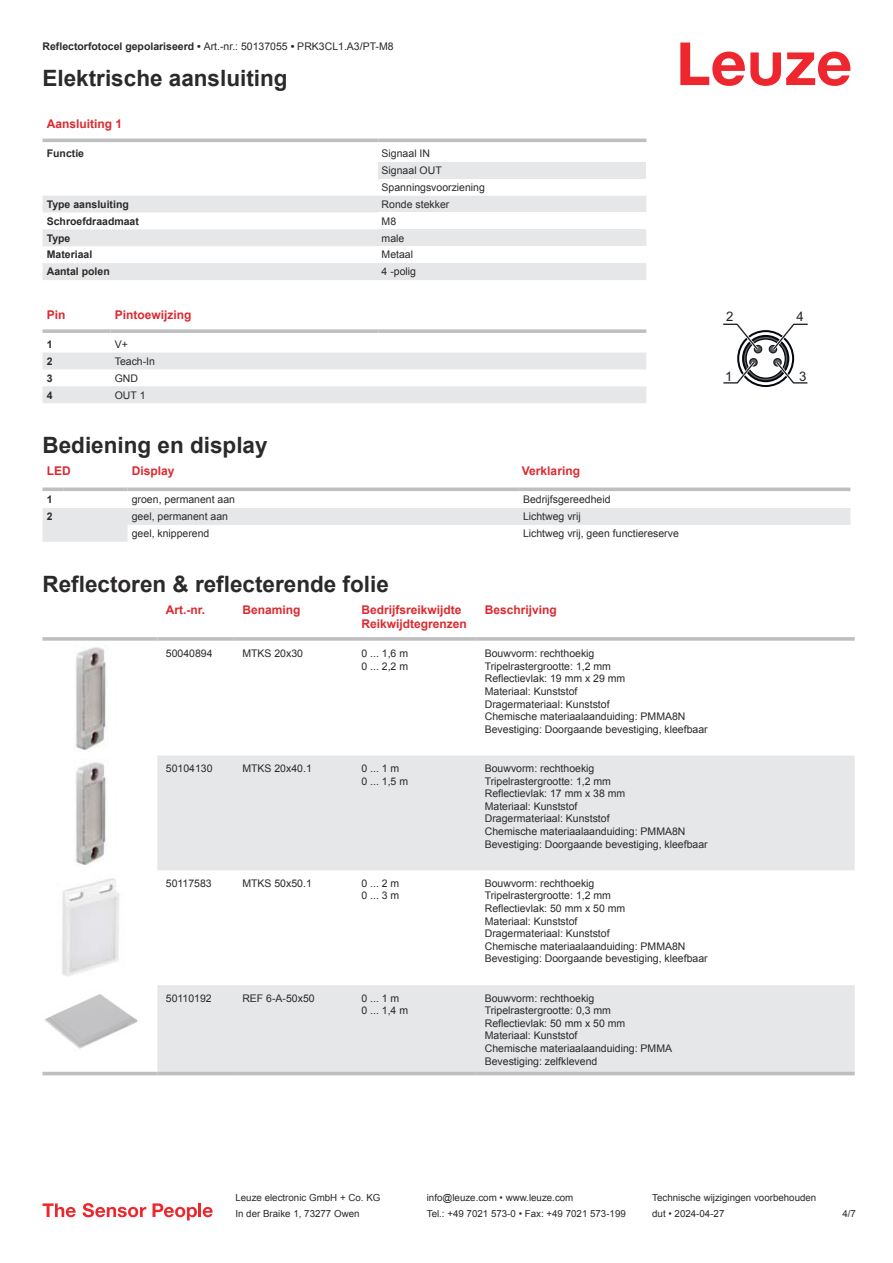
<style>
.page{position:relative;width:893px;height:1263px;background:#fff}
.page>*{position:absolute;margin:0;border:0;box-sizing:border-box;transform-origin:0 0}
.t1{font:700 22.5px "Arial";color:#2b292a}
.t2{font:13.2px "Arial";color:#1e2328}
.t3{font:700 12px/14.4px "Arial";color:#db2a30}
.t4{font:10.5px/12.6px "Arial";color:#2b292a}
.t5{font:700 10.5px "Arial";color:#2b292a}
.t6{font:9.75px "Arial";color:#2b292a}
.s1{font-weight:700}
</style>
<div class="page">
<svg style="left:680px;top:43px;width:170px;height:43px"></svg>
<svg style="left:43px;top:138px;width:603px;height:58px"></svg>
<svg style="left:43px;top:196px;width:335px;height:84px;fill:#e6e7e9"></svg>
<hr style="left:43px;top:139px;width:335px;height:3px;background:#bdbfc1">
<hr style="left:378px;top:139px;width:268px;height:3px;background:#bdbfc1">
<svg style="left:378px;top:145px;width:268px;height:51px"></svg>
<div style="left:378px;top:162px;width:268px;height:17px;background:#e6e7e9"></div>
<div style="left:378px;top:196px;width:268px;height:16px;background:#e6e7e9"></div>
<div style="left:378px;top:229px;width:268px;height:17px;background:#e6e7e9"></div>
<div style="left:378px;top:263px;width:268px;height:17px;background:#e6e7e9"></div>
<svg style="left:43px;top:352px;width:603px;height:1px"></svg>
<svg style="left:43px;top:353px;width:603px;height:50px"></svg>
<svg style="left:43px;top:329px;width:68px;height:4px"></svg>
<svg style="left:111px;top:329px;width:267px;height:4px"></svg>
<svg style="left:378px;top:329px;width:268px;height:4px"></svg>
<svg style="left:43px;top:508px;width:807px;height:34px"></svg>
<svg style="left:43px;top:487px;width:21px;height:4px"></svg>
<svg style="left:64px;top:487px;width:64px;height:4px"></svg>
<svg style="left:128px;top:487px;width:391px;height:4px;background:#c5c7c8"></svg>
<svg style="left:519px;top:487px;width:331px;height:4px"></svg>
<svg style="left:157px;top:755px;width:698px;height:317px;fill:#e6e7e9"></svg>
<svg style="left:43px;top:637px;width:114px;height:4px"></svg>
<hr style="left:157px;top:637px;width:77px;height:4px;background:#c5c7c8">
<svg style="left:234px;top:637px;width:119px;height:4px"></svg>
<svg style="left:353px;top:637px;width:123px;height:4px"></svg>
<hr style="left:476px;top:637px;width:379px;height:4px;background:#c5c7c8">
<hr style="left:43px;top:1072px;width:114px;height:3px;background:#bdbfc1">
<hr style="left:157px;top:1072px;width:77px;height:3px;background:#bdbfc1">
<hr style="left:234px;top:1072px;width:119px;height:3px;background:#bdbfc1">
<hr style="left:353px;top:1072px;width:123px;height:3px;background:#bdbfc1">
<hr style="left:476px;top:1072px;width:379px;height:3px;background:#bdbfc1">
<img style="left:75px;top:647px;width:31px;height:103px">
<img style="left:75px;top:762px;width:31px;height:103px">
<img style="left:62px;top:878px;width:58px;height:98px">
<img style="left:44px;top:994px;width:94px;height:55px">
<svg style="left:723px;top:323px;width:85px;height:64px"></svg>
<svg style="left:43px;top:1203px;width:33px;height:14px"></svg>
<svg style="left:83px;top:1203px;width:63px;height:14px"></svg>
<svg style="left:153px;top:1203px;width:44px;height:17px"></svg>
<hr style="left:198px;top:1203px;width:3px;height:14px;background:#ed272d">
<svg style="left:203px;top:1207px;width:10px;height:10px"></svg>
<p class="t4" style="left:43px;top:41px;width:353px"><span class="s1">Reflectorfotocel gepolariseerd •</span> Art.-nr.: 50137055 <span class="s1">•</span> PRK3CL1.A3/PT-M8</p>
<h1 class="t1" style="left:43px;top:70px;width:247px">Elektrische aansluiting</h1>
<p class="t3" style="left:47px;top:117px;width:77px">Aansluiting 1</p>
<p class="t5" style="left:47px;top:149px;width:39px">Functie</p>
<p class="t4" style="left:382px;top:146px;width:105px;line-height:17px">Signaal IN<br>Signaal OUT<br>Spanningsvoorziening</p>
<p class="t5" style="left:47px;top:200px;width:84px">Type aansluiting</p>
<p class="t4" style="left:382px;top:199px;width:69px">Ronde stekker</p>
<p class="t5" style="left:47px;top:217px;width:94px">Schroefdraadmaat</p>
<p class="t4" style="left:382px;top:216px;width:16px">M8</p>
<p class="t5" style="left:47px;top:234px;width:25px">Type</p>
<p class="t4" style="left:382px;top:233px;width:24px">male</p>
<p class="t5" style="left:47px;top:251px;width:47px">Materiaal</p>
<p class="t4" style="left:382px;top:249px;width:33px">Metaal</p>
<p class="t5" style="left:47px;top:268px;width:65px">Aantal polen</p>
<p class="t4" style="left:382px;top:266px;width:36px">4 -polig</p>
<p class="t3" style="left:47px;top:308px;width:20px">Pin</p>
<p class="t3" style="left:115px;top:308px;width:78px">Pintoewijzing</p>
<p class="t5" style="left:47px;top:340px;width:7px">1</p>
<p class="t4" style="left:115px;top:339px;width:15px">V+</p>
<p class="t5" style="left:47px;top:357px;width:7px">2</p>
<p class="t4" style="left:115px;top:356px;width:42px">Teach-In</p>
<p class="t5" style="left:47px;top:374px;width:7px">3</p>
<p class="t4" style="left:115px;top:373px;width:25px">GND</p>
<p class="t5" style="left:47px;top:391px;width:7px">4</p>
<p class="t4" style="left:115px;top:389px;width:32px">OUT 1</p>
<h1 class="t1" style="left:43px;top:437px;width:227px">Bediening en display</h1>
<p class="t3" style="left:47px;top:465px;width:25px">LED</p>
<p class="t3" style="left:132px;top:465px;width:44px">Display</p>
<p class="t3" style="left:522px;top:465px;width:60px">Verklaring</p>
<p class="t5" style="left:47px;top:496px;width:7px">1</p>
<p class="t4" style="left:132px;top:494px;width:105px">groen, permanent aan</p>
<p class="t4" style="left:523px;top:494px;width:89px">Bedrijfsgereedheid</p>
<p class="t5" style="left:47px;top:512px;width:7px">2</p>
<p class="t4" style="left:132px;top:511px;width:98px">geel, permanent aan</p>
<p class="t4" style="left:523px;top:511px;width:59px">Lichtweg vrij</p>
<p class="t4" style="left:132px;top:528px;width:79px">geel, knipperend</p>
<p class="t4" style="left:523px;top:528px;width:157px">Lichtweg vrij, geen functiereserve</p>
<h1 class="t1" style="left:43px;top:575px;width:348px">Reflectoren &amp; reflecterende folie</h1>
<p class="t3" style="left:166px;top:603px;width:41px">Art.-nr.</p>
<p class="t3" style="left:242px;top:603px;width:60px">Benaming</p>
<p class="t3" style="left:361px;top:603px;width:107px">Bedrijfsreikwijdte<br>Reikwijdtegrenzen</p>
<p class="t3" style="left:485px;top:603px;width:74px">Beschrijving</p>
<p class="t4" style="left:166px;top:648px;width:48px">50040894</p>
<p class="t4" style="left:242px;top:648px;width:62px">MTKS 20x30</p>
<p class="t4" style="left:361px;top:648px;width:48px">0 ... 1,6 m<br>0 ... 2,2 m</p>
<p class="t4" style="left:485px;top:648px;width:224px">Bouwvorm: rechthoekig<br>Tripelrastergrootte: 1,2 mm<br>Reflectievlak: 19 mm x 29 mm<br>Materiaal: Kunststof<br>Dragermateriaal: Kunststof<br>Chemische materiaalaanduiding: PMMA8N<br>Bevestiging: Doorgaande bevestiging, kleefbaar</p>
<p class="t4" style="left:166px;top:763px;width:48px">50104130</p>
<p class="t4" style="left:242px;top:763px;width:71px">MTKS 20x40.1</p>
<p class="t4" style="left:361px;top:763px;width:48px">0 ... 1 m<br>0 ... 1,5 m</p>
<p class="t4" style="left:485px;top:763px;width:224px">Bouwvorm: rechthoekig<br>Tripelrastergrootte: 1,2 mm<br>Reflectievlak: 17 mm x 38 mm<br>Materiaal: Kunststof<br>Dragermateriaal: Kunststof<br>Chemische materiaalaanduiding: PMMA8N<br>Bevestiging: Doorgaande bevestiging, kleefbaar</p>
<p class="t4" style="left:166px;top:878px;width:47px">50117583</p>
<p class="t4" style="left:242px;top:878px;width:71px">MTKS 50x50.1</p>
<p class="t4" style="left:361px;top:878px;width:39px">0 ... 2 m<br>0 ... 3 m</p>
<p class="t4" style="left:485px;top:878px;width:224px">Bouwvorm: rechthoekig<br>Tripelrastergrootte: 1,2 mm<br>Reflectievlak: 50 mm x 50 mm<br>Materiaal: Kunststof<br>Dragermateriaal: Kunststof<br>Chemische materiaalaanduiding: PMMA8N<br>Bevestiging: Doorgaande bevestiging, kleefbaar</p>
<p class="t4" style="left:166px;top:992px;width:47px">50110192</p>
<p class="t4" style="left:242px;top:992px;width:74px">REF 6-A-50x50</p>
<p class="t4" style="left:361px;top:992px;width:48px">0 ... 1 m<br>0 ... 1,4 m</p>
<p class="t4" style="left:485px;top:992px;width:189px">Bouwvorm: rechthoekig<br>Tripelrastergrootte: 0,3 mm<br>Reflectievlak: 50 mm x 50 mm<br>Materiaal: Kunststof<br>Chemische materiaalaanduiding: PMMA<br>Bevestiging: zelfklevend</p>
<p class="t2" style="left:726px;top:309px;width:9px">2</p>
<p class="t2" style="left:796px;top:309px;width:9px">4</p>
<p class="t2" style="left:725px;top:368px;width:9px">1</p>
<p class="t2" style="left:799px;top:368px;width:9px">3</p>
<p class="t6" style="left:235px;top:1194px;width:146px">Leuze electronic GmbH + Co. KG</p>
<p class="t6" style="left:427px;top:1194px;width:148px">info@leuze.com • www.leuze.com</p>
<p class="t6" style="left:652px;top:1194px;width:166px">Technische wijzigingen voorbehouden</p>
<p class="t6" style="left:235px;top:1210px;width:126px">In der Braike 1, 73277 Owen</p>
<p class="t6" style="left:427px;top:1210px;width:201px">Tel.: +49 7021 573-0 • Fax: +49 7021 573-199</p>
<p class="t6" style="left:652px;top:1210px;width:74px">dut • 2024-04-27</p>
<p class="t6" style="left:842px;top:1210px;width:15px">4 /7</p>
</div>
